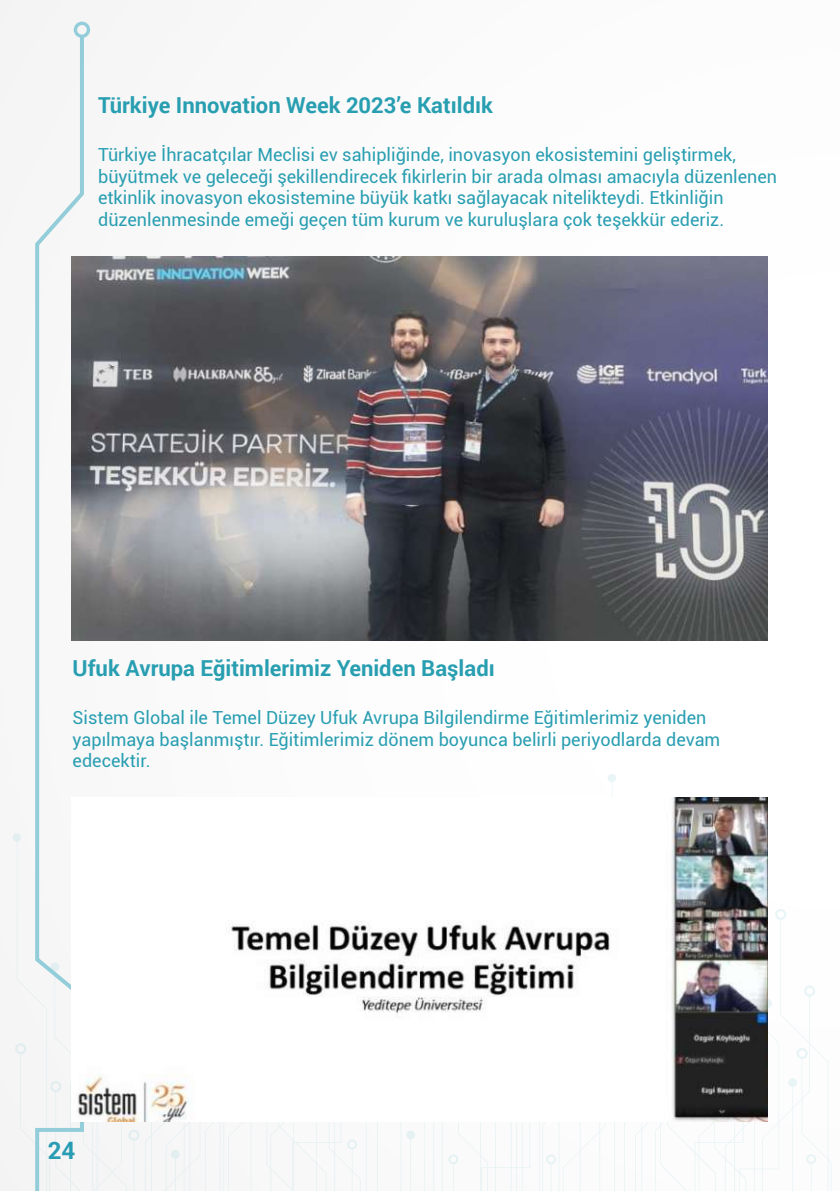
<style>
.page{position:relative;width:840px;height:1191px;background:#fff}
.page>*{position:absolute;margin:0;border:0;box-sizing:border-box;transform-origin:0 0}
.t1{font:700 24px "Roboto";color:#289cb3}
.t2{font:700 22px "Roboto";color:#289eb1}
.t3{font:18px/21.6px "Roboto";color:#289eb1}
</style>
<div class="page">
<svg style="left:33px;top:32px;width:53px;height:745px"></svg>
<svg style="left:74px;top:22px;width:16px;height:16px"></svg>
<svg style="left:607px;top:774px;width:8px;height:8px"></svg>
<svg style="left:1px;top:777px;width:830px;height:414px"></svg>
<img style="left:72px;top:257px;width:695px;height:384px">
<img style="left:72px;top:798px;width:694px;height:323px">
<p class="t2" style="left:98px;top:90px;width:396px">Türkiye Innovation Week 2023’e Katıldık</p>
<p class="t3" style="left:98px;top:143px;width:680px">Türkiye İhracatçılar Meclisi ev sahipliğinde, inovasyon ekosistemini geliştirmek, büyütmek ve geleceği şekillendirecek fikirlerin bir arada olması amacıyla düzenlenen etkinlik inovasyon ekosistemine büyük katkı sağlayacak nitelikteydi. Etkinliğin düzenlenmesinde emeği geçen tüm kurum ve kuruluşlara çok teşekkür ederiz.</p>
<p class="t2" style="left:73px;top:652px;width:423px">Ufuk Avrupa Eğitimlerimiz Yeniden Başladı</p>
<p class="t3" style="left:73px;top:706px;width:648px">Sistem Global ile Temel Düzey Ufuk Avrupa Bilgilendirme Eğitimlerimiz yeniden yapılmaya başlanmıştır. Eğitimlerimiz dönem boyunca belirli periyodlarda devam edecektir.</p>
<h1 class="t1" style="left:48px;top:1133px;width:29px">24</h1>
</div>
